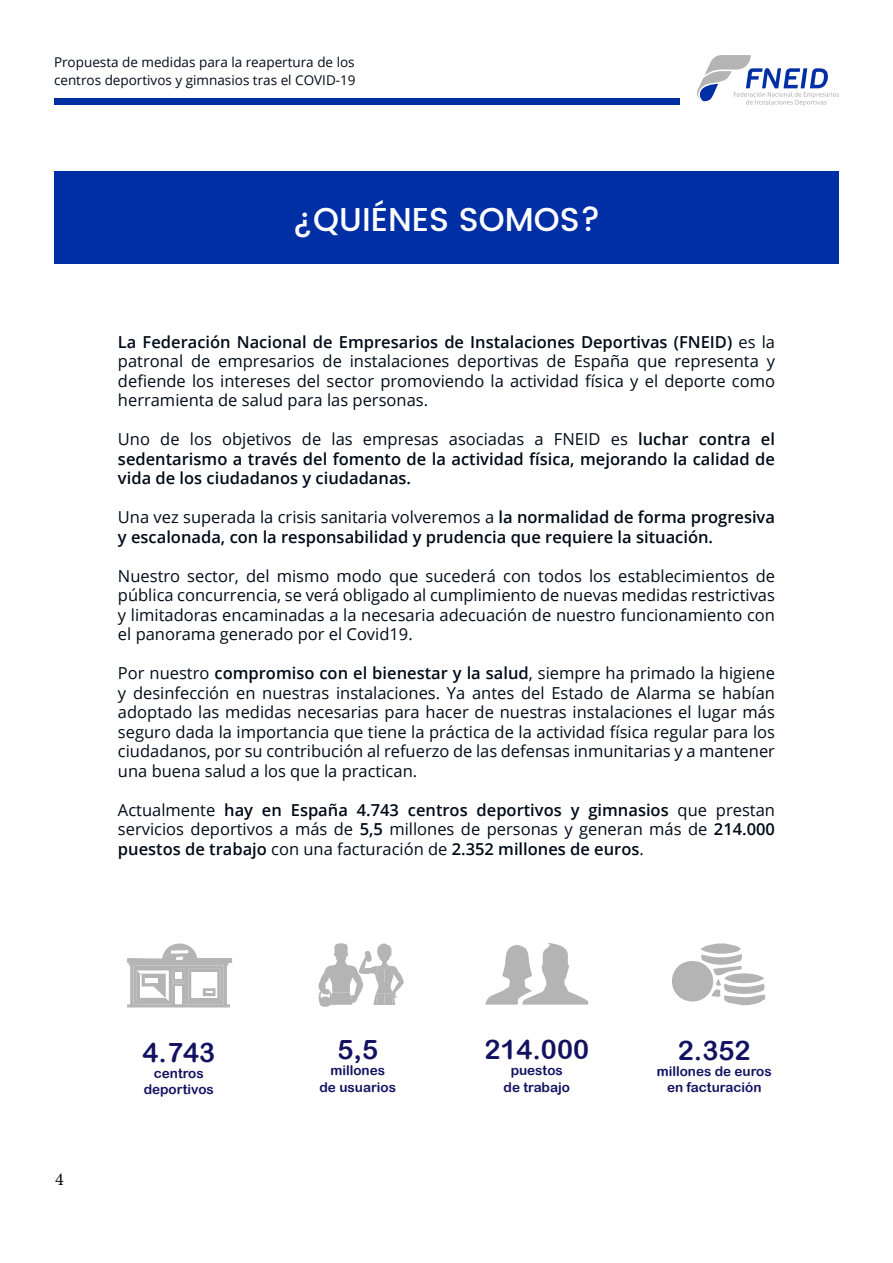
<style>
.page{position:relative;width:893px;height:1263px;background:#fff}
.page>*{position:absolute;margin:0;border:0;box-sizing:border-box;transform-origin:0 0}
.t1{font:500 33px "Poppins";color:#fff}
.t2{font:27px "Arial Rounded MT Bold";color:#121261}
.t3{font:18px "Minion Pro";color:#000}
.t4{font:16.5px/19.5px "Open Sans";color:#000b18;text-align:justify}
.t5{font:600 16.5px/19.5px "Open Sans";color:#000b18;text-align:justify}
.t6{font:13.5px/18px "Open Sans";color:#000b18}
.t7{font:13.5px/16.2px "Arial Rounded MT Bold";color:#121261;text-align:center}
.s1{font-weight:600}
.s2{font-weight:400}
</style>
<div class="page">
<svg style="left:697px;top:55px;width:142px;height:51px"></svg>
<div style="left:54px;top:171px;width:785px;height:93px;background:#002fa5"></div>
<div style="left:54px;top:99px;width:626px;height:6px;background:#002fa5"></div>
<svg style="left:485px;top:943px;width:103px;height:62px"></svg>
<div style="left:672px;top:961px;width:41px;height:40px;background:#b4b4b4;border-radius:50%"></div>
<svg style="left:700px;top:943px;width:65px;height:62px"></svg>
<svg style="left:127px;top:943px;width:105px;height:64px"></svg>
<div style="left:145px;top:978px;width:13px;height:5px;background:#fff"></div>
<svg style="left:318px;top:943px;width:86px;height:64px"></svg>
<p class="t6" style="left:54px;top:53px;width:303px">Propuesta de medidas para la reapertura de los centros deportivos y gimnasios tras el COVID-19</p>
<h1 class="t1" style="left:292px;top:195px;width:310px">¿QUIÉNES SOMOS?</h1>
<p class="t4" style="left:118px;top:331px;width:659px"><span class="s1">La Federación Nacional de Empresarios de Instalaciones Deportivas (FNEID)</span> es la patronal de empresarios de instalaciones deportivas de España que representa y defiende los intereses del sector promoviendo la actividad física y el deporte como herramienta de salud para las personas.</p>
<p class="t5" style="left:118px;top:429px;width:659px"><span class="s2">Uno de los objetivos de las empresas asociadas a FNEID es</span> luchar contra el sedentarismo a través del fomento de la actividad física, mejorando la calidad de vida de los ciudadanos y ciudadanas.</p>
<p class="t5" style="left:118px;top:507px;width:659px"><span class="s2">Una vez superada la crisis sanitaria volveremos a</span> la normalidad de forma progresiva y escalonada, con la responsabilidad y prudencia que requiere la situación.</p>
<p class="t4" style="left:118px;top:565px;width:659px">Nuestro sector, del mismo modo que sucederá con todos los establecimientos de pública concurrencia, se verá obligado al cumplimiento de nuevas medidas restrictivas y limitadoras encaminadas a la necesaria adecuación de nuestro funcionamiento con el panorama generado por el Covid19.</p>
<p class="t4" style="left:118px;top:663px;width:659px">Por nuestro <span class="s1">compromiso con el bienestar y la salud</span>, siempre ha primado la higiene y desinfección en nuestras instalaciones. Ya antes del Estado de Alarma se habían adoptado las medidas necesarias para hacer de nuestras instalaciones el lugar más seguro dada la importancia que tiene la práctica de la actividad física regular para los ciudadanos, por su contribución al refuerzo de las defensas inmunitarias y a mantener una buena salud a los que la practican.</p>
<p class="t4" style="left:118px;top:799px;width:659px">Actualmente <span class="s1">hay en España 4.743 centros deportivos y gimnasios</span> que prestan servicios deportivos a más de <span class="s1">5,5</span> millones de personas y generan más de <span class="s1">214.000 puestos de trabajo</span> con una facturación de <span class="s1">2.352 millones de euros</span>.</p>
<p class="t3" style="left:55px;top:1167px;width:10px">4</p>
<h2 class="t2" style="left:143px;top:1036px;width:74px">4.743</h2>
<p class="t7" style="left:144px;top:1065px;width:71px">centros deportivos</p>
<h2 class="t2" style="left:338px;top:1033px;width:42px">5,5</h2>
<p class="t7" style="left:320px;top:1062px;width:78px">millones<br>de usuarios</p>
<h2 class="t2" style="left:484px;top:1033px;width:106px">214.000</h2>
<p class="t7" style="left:504px;top:1062px;width:68px">puestos de trabajo</p>
<h2 class="t2" style="left:678px;top:1034px;width:74px">2.352</h2>
<p class="t7" style="left:657px;top:1063px;width:116px">millones de euros en facturación</p>
</div>
